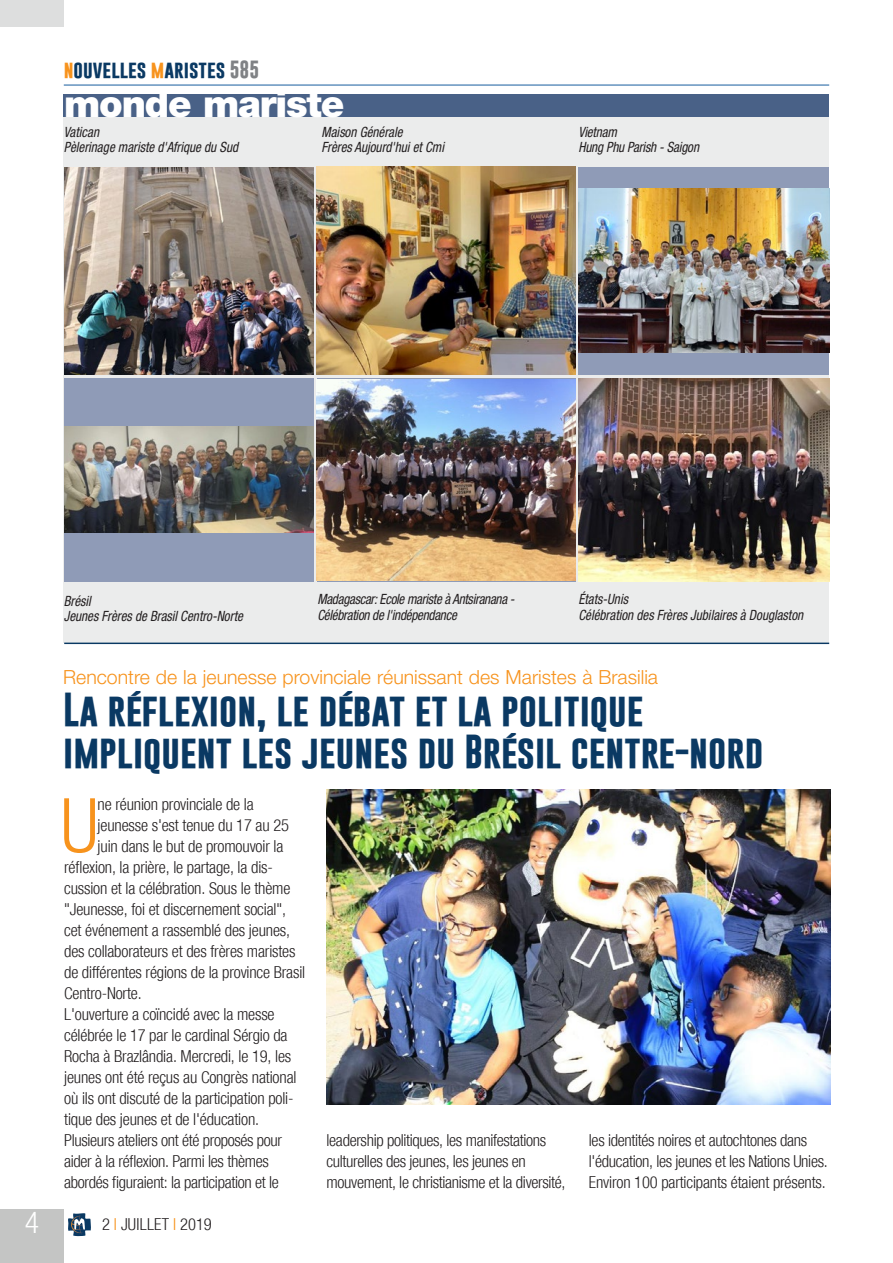
<style>
.page{position:relative;width:893px;height:1263px;background:#fff}
.page>*{position:absolute;margin:0;border:0;box-sizing:border-box;transform-origin:0 0}
.Testo_sinEspacio{font:300 condensed 75.3px "Helvetica Neue";color:#f7931d}
.Titolo{font:900 37.5px "Helvetica Neue";letter-spacing:-.03em;color:#fff}
.Titolo-2{font:700 34.5px/42px "Gobold";color:#0a3963}
.t1{font:300 condensed 30px "Helvetica Neue";color:#fff}
.sommario{font:300 19.5px "Helvetica Neue";color:#f7931d}
.t2{font:700 18px "Gobold";color:#0a3963}
.Testo_sinEspacio-2{font:300 condensed 16.5px/21px "Helvetica Neue";letter-spacing:-.01em;color:#231f20}
.Testo_sinEspacio-3{font:300 condensed 16.5px "Helvetica Neue";letter-spacing:.015em;color:#231f20}
.DidacaliaFotos{font:italic condensed 14.1px "Helvetica Neue";color:#231f20;scale:.92 1}
.DidacaliaFotos-2{font:italic condensed 14.1px/15.8px "Helvetica Neue";letter-spacing:-.02em;color:#231f20;scale:.92 1}
.s1{color:#f7931d}
.s2{color:#808285}
</style>
<div class="page">
<div style="left:0;top:1209px;width:64px;height:54px;background:#c4c5c4"></div>
<hr style="left:64px;top:85px;width:765px;height:1px;background:#175d9e">
<svg style="left:68px;top:1213px;width:23px;height:23px"></svg>
<div style="left:0;top:0;width:64px;height:27px;background:#dddede"></div>
<div style="left:64px;top:116px;width:765px;height:527px;background:#ebecec"></div>
<img style="left:64px;top:168px;width:249px;height:206px">
<img style="left:317px;top:167px;width:258px;height:207px">
<div style="left:578px;top:167px;width:251px;height:207px;background:#8f9bb7"></div>
<img style="left:578px;top:188px;width:251px;height:165px">
<img style="left:317px;top:380px;width:258px;height:200px">
<div style="left:64px;top:378px;width:249px;height:204px;background:#8f9bb7"></div>
<img style="left:64px;top:426px;width:249px;height:106px">
<img style="left:578px;top:378px;width:251px;height:204px">
<div style="left:64px;top:94px;width:765px;height:23px;background:#496187"></div>
<hr style="left:64px;top:643px;width:765px;height:1px;background:#0a3963">
<img style="left:327px;top:789px;width:503px;height:315px">
<p class="t2" style="left:64px;top:57px;width:197px"><span class="s1">n</span>ouvelles <span class="s1">m</span>aristes <span class="s2">585</span></p>
<p class="Titolo" style="left:64px;top:81px;width:282px">monde mariste</p>
<p class="DidacaliaFotos" style="left:64px;top:123px;width:40px">Vatican</p>
<p class="DidacaliaFotos" style="left:64px;top:139px;width:191px">Pèlerinage mariste d'Afrique du Sud</p>
<p class="DidacaliaFotos" style="left:322px;top:123px;width:89px">Maison Générale</p>
<p class="DidacaliaFotos" style="left:322px;top:139px;width:135px">Frères Aujourd'hui et Cmi</p>
<p class="DidacaliaFotos" style="left:578px;top:123px;width:43px">Vietnam</p>
<p class="DidacaliaFotos" style="left:578px;top:139px;width:133px">Hung Phu Parish - Saigon</p>
<h3 class="t1" style="left:25px;top:1205px;width:16px">4</h3>
<p class="DidacaliaFotos" style="left:64px;top:592px;width:31px">Brésil</p>
<p class="DidacaliaFotos" style="left:64px;top:608px;width:196px">Jeunes Frères de Brasil Centro-Norte</p>
<p class="DidacaliaFotos-2" style="left:317px;top:591px;width:216px">Madagascar: Ecole mariste à Antsiranana -<br>Célébration de l'indépendance</p>
<p class="DidacaliaFotos" style="left:578px;top:591px;width:55px">États-Unis</p>
<p class="DidacaliaFotos" style="left:578px;top:607px;width:246px">Célébration des Frères Jubilaires à Douglaston</p>
<p class="sommario" style="left:63px;top:665px;width:596px">Rencontre de la jeunesse provinciale réunissant des Maristes à Brasilia</p>
<p class="Titolo-2" style="left:63px;top:689px;width:702px">La réflexion, le débat et la politique impliquent les jeunes du Brésil centre-nord</p>
<p class="Testo_sinEspacio" style="left:61px;top:782px;width:39px">U</p>
<p class="Testo_sinEspacio-2" style="left:98px;top:794px;width:158px">ne réunion provinciale de la</p>
<p class="Testo_sinEspacio-2" style="left:98px;top:815px;width:193px">jeunesse s'est tenue du 17 au 25</p>
<p class="Testo_sinEspacio-2" style="left:98px;top:836px;width:187px">juin dans le but de promouvoir la</p>
<p class="Testo_sinEspacio-2" style="left:64px;top:857px;width:210px">réflexion, la prière, le partage, la dis-</p>
<p class="Testo_sinEspacio-2" style="left:64px;top:878px;width:228px">cussion et la célébration. Sous le thème</p>
<p class="Testo_sinEspacio-2" style="left:64px;top:899px;width:223px">"Jeunesse, foi et discernement social",</p>
<p class="Testo_sinEspacio-2" style="left:64px;top:920px;width:227px">cet événement a rassemblé des jeunes,</p>
<p class="Testo_sinEspacio-2" style="left:64px;top:941px;width:233px">des collaborateurs et des frères maristes</p>
<p class="Testo_sinEspacio-2" style="left:64px;top:962px;width:243px">de différentes régions de la province Brasil</p>
<p class="Testo_sinEspacio-2" style="left:64px;top:983px;width:79px">Centro-Norte.</p>
<p class="Testo_sinEspacio-2" style="left:64px;top:1004px;width:234px">L'ouverture a coïncidé avec la messe célébrée le 17 par le cardinal Sérgio da Rocha à Brazlândia. Mercredi, le 19, les jeunes ont été reçus au Congrès national où ils ont discuté de la participation poli&shy;tique des jeunes et de l'éducation.</p>
<p class="Testo_sinEspacio-2" style="left:64px;top:1130px;width:219px">Plusieurs ateliers ont été proposés pour aider à la réflexion. Parmi les thèmes abordés figuraient: la participation et le</p>
<p class="Testo_sinEspacio-2" style="left:327px;top:1130px;width:240px">leadership politiques, les manifestations culturelles des jeunes, les jeunes en mouvement, le christianisme et la diversité,</p>
<p class="Testo_sinEspacio-2" style="left:589px;top:1130px;width:240px">les identités noires et autochtones dans l'éducation, les jeunes et les Nations Unies.</p>
<p class="Testo_sinEspacio-2" style="left:589px;top:1172px;width:238px">Environ 100 participants étaient présents.</p>
<p class="Testo_sinEspacio-3" style="left:102px;top:1215px;width:111px">2 <span class="s1">I</span> JUILLET <span class="s1">I</span> 2019</p>
</div>
